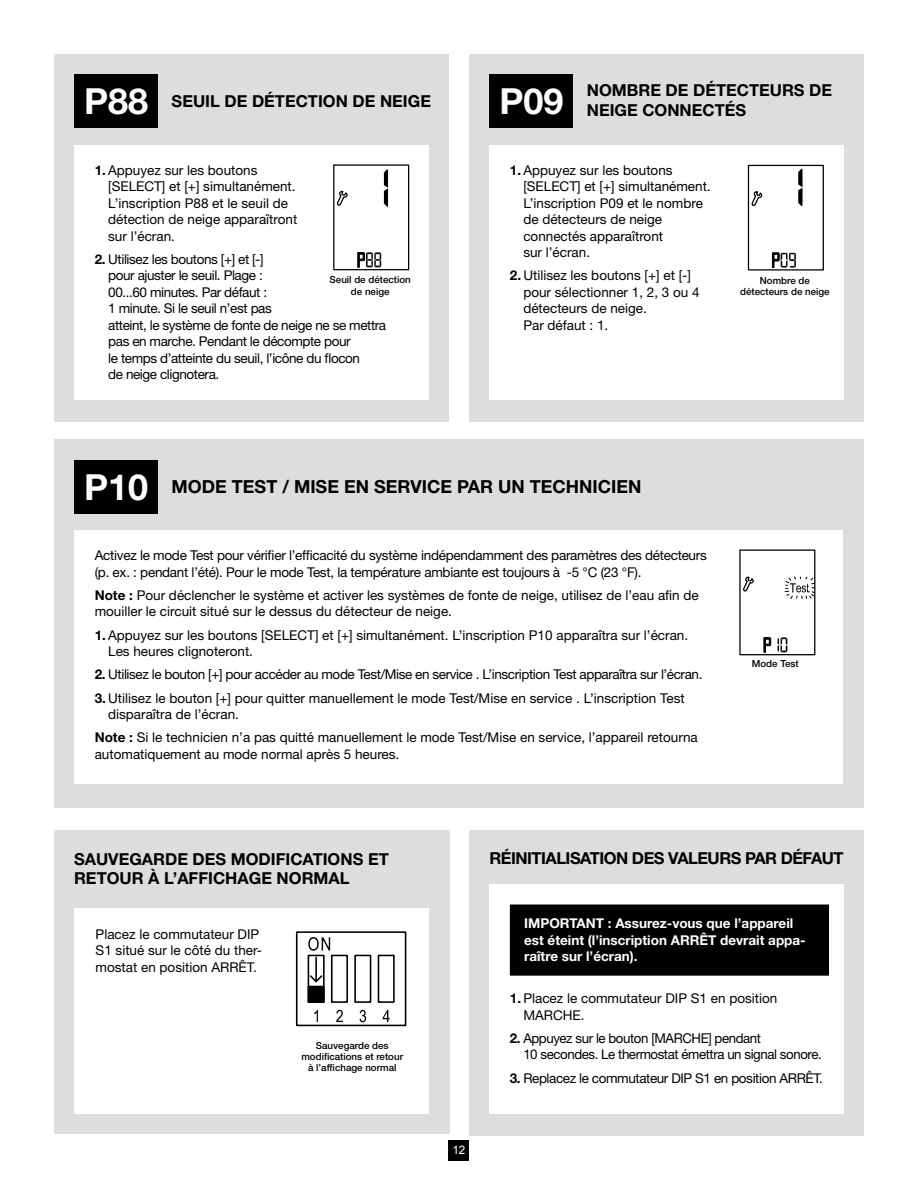
<style>
.page{position:relative;width:918px;height:1188px;background:#fff}
.page>*{position:absolute;margin:0;border:0;box-sizing:border-box;transform-origin:0 0}
.Chiffre_etapes{font:700 36px "Helvetica Neue LT Std";color:#fff}
.Sous-titres{font:700 18px "Helvetica Neue LT Std";color:#000}
.t1{font:17.55px/21.1px "Arial Narrow";letter-spacing:-.005em;color:#000;text-align:center}
.Sous-titres-2{font:700 16.5px/19.5px "Helvetica Neue LT Std";color:#000}
.Sous-titres-3{font:700 16.5px "Helvetica Neue LT Std";letter-spacing:-.03em;color:#000}
.t2{font:14.1px/17px "Arial Narrow";letter-spacing:-.005em;color:#000;text-align:center}
.Texte_courant{font:13.5px/16.5px "Helvetica Neue LT Std";color:#000}
.Texte_courant-2{font:13.5px/16.5px "Helvetica Neue LT Std";letter-spacing:-.03em;color:#000}
.Texte_courant-3{font:13.5px/16.5px "Helvetica Neue LT Std";letter-spacing:-.02em;color:#000}
.Attention{font:700 13.5px/16.5px "Helvetica Neue LT Std";color:#fff}
.t3{font:11.7px "Arial";color:#fff}
.Texte_sous_image{font:500 9.75px/11.2px "Helvetica Neue LT Std";color:#000;text-align:center}
.s1{font-weight:700}
</style>
<div class="page">
<div style="left:449px;top:1140px;width:20px;height:20px;background:#000"></div>
<div style="left:54px;top:54px;width:395px;height:367px;background:#ddd"></div>
<div style="left:469px;top:54px;width:395px;height:367px;background:#ddd"></div>
<div style="left:54px;top:440px;width:810px;height:368px;background:#ddd"></div>
<div style="left:74px;top:145px;width:355px;height:255px;background:#fff"></div>
<div style="left:489px;top:145px;width:355px;height:255px;background:#fff"></div>
<div style="left:74px;top:530px;width:769px;height:254px;background:#fff"></div>
<div style="left:469px;top:830px;width:395px;height:305px;background:#ddd"></div>
<div style="left:489px;top:884px;width:355px;height:230px;background:#fff"></div>
<div style="left:333px;top:164px;width:76px;height:106px;border:1px solid #000"></div>
<svg style="left:336px;top:191px;width:12px;height:14px"></svg>
<svg style="left:357px;top:252px;width:24px;height:16px"></svg>
<svg style="left:384px;top:169px;width:4px;height:38px"></svg>
<svg style="left:798px;top:168px;width:5px;height:38px"></svg>
<svg style="left:772px;top:252px;width:24px;height:16px"></svg>
<div style="left:748px;top:165px;width:76px;height:106px;border:1px solid #000"></div>
<svg style="left:751px;top:191px;width:12px;height:15px"></svg>
<svg style="left:763px;top:637px;width:8px;height:16px"></svg>
<div style="left:739px;top:549px;width:76px;height:106px;border:1px solid #000"></div>
<svg style="left:743px;top:576px;width:11px;height:15px"></svg>
<svg style="left:785px;top:576px;width:30px;height:23px"></svg>
<svg style="left:778px;top:637px;width:9px;height:15px"></svg>
<div style="left:54px;top:830px;width:395px;height:304px;background:#ddd"></div>
<div style="left:74px;top:908px;width:355px;height:206px;background:#fff"></div>
<div style="left:296px;top:931px;width:110px;height:95px;border:2px solid #000"></div>
<svg style="left:308px;top:937px;width:22px;height:14px"></svg>
<div style="left:378px;top:955px;width:17px;height:48px;border:2px solid #000"></div>
<div style="left:354px;top:955px;width:17px;height:48px;border:2px solid #000"></div>
<div style="left:331px;top:955px;width:17px;height:48px;border:2px solid #000"></div>
<div style="left:308px;top:955px;width:17px;height:48px;border:2px solid #000"></div>
<div style="left:308px;top:986px;width:16px;height:16px;background:#000"></div>
<div style="left:308px;top:986px;width:17px;height:17px;border:2px solid #000"></div>
<svg style="left:383px;top:1010px;width:7px;height:12px"></svg>
<svg style="left:359px;top:1010px;width:7px;height:12px"></svg>
<svg style="left:336px;top:1010px;width:7px;height:12px"></svg>
<svg style="left:314px;top:1010px;width:4px;height:12px"></svg>
<hr style="left:315px;top:957px;width:2px;height:25px;background:#000">
<svg style="left:308px;top:974px;width:16px;height:10px"></svg>
<div style="left:74px;top:74px;width:84px;height:54px;background:#000"></div>
<div style="left:490px;top:74px;width:83px;height:54px;background:#000"></div>
<div style="left:74px;top:460px;width:84px;height:54px;background:#000"></div>
<div style="left:511px;top:905px;width:317px;height:70px;background:#000"></div>
<hr style="left:510px;top:905px;width:319px;height:1px;background:#000">
<hr style="left:510px;top:906px;width:1px;height:68px;background:#000">
<hr style="left:827px;top:906px;width:2px;height:68px;background:#000">
<hr style="left:510px;top:974px;width:319px;height:2px;background:#000">
<p class="t2" style="left:762px;top:71px;width:49px">threshold</p>
<p class="Chiffre_etapes" style="left:84px;top:79px;width:66px">P88</p>
<p class="Sous-titres-2" style="left:172px;top:91px;width:261px">SEUIL DE DÉTECTION DE NEIGE</p>
<p class="Chiffre_etapes" style="left:499px;top:79px;width:66px">P09</p>
<p class="Sous-titres-2" style="left:587px;top:80px;width:247px">NOMBRE DE DÉTECTEURS DE<br>NEIGE CONNECTÉS</p>
<p class="t1" style="left:328px;top:83px;width:64px">sensitivity</p>
<p class="Texte_courant" style="left:108px;top:161px;width:191px;text-indent:-14px"><span class="s1">1.</span> Appuyez sur les boutons [SELECT] et [+] simultanément.<br>L’inscription P88 et le seuil de détection de neige apparaîtront sur l’écran.</p>
<p class="Texte_courant-2" style="left:108px;top:251px;width:279px;text-indent:-14px"><span class="s1">2.</span> Utilisez les boutons [+] et [-]<br>pour ajuster le seuil. Plage :<br>00...60 minutes. Par défaut :<br>1 minute. Si le seuil n’est pas<br>atteint, le système de fonte de neige ne se mettra pas en marche. Pendant le décompte pour<br>le temps d’atteinte du seuil, l’icône du flocon<br>de neige clignotera.</p>
<p class="Texte_courant" style="left:523px;top:161px;width:189px;text-indent:-14px"><span class="s1">1.</span> Appuyez sur les boutons [SELECT] et [+] simultanément.<br>L’inscription P09 et le nombre de détecteurs de neige connectés apparaîtront<br>sur l’écran.</p>
<p class="Texte_courant" style="left:523px;top:267px;width:178px;text-indent:-14px"><span class="s1">2.</span> Utilisez les boutons [+] et [-] pour sélectionner 1, 2, 3 ou 4 détecteurs de neige.<br>Par défaut : 1.</p>
<p class="t2" style="left:332px;top:269px;width:80px">Snow detection threshold</p>
<p class="t2" style="left:751px;top:270px;width:72px">Number of snow sensors</p>
<p class="Texte_sous_image" style="left:330px;top:274px;width:83px">Seuil de détection de neige</p>
<p class="Texte_sous_image" style="left:740px;top:275px;width:91px">Nombre de détecteurs de neige</p>
<p class="t1" style="left:329px;top:273px;width:61px">threshold</p>
<p class="t2" style="left:738px;top:279px;width:80px">Snow detection</p>
<p class="Chiffre_etapes" style="left:84px;top:465px;width:66px">P10</p>
<p class="Sous-titres" style="left:172px;top:475px;width:471px">MODE TEST / MISE EN SERVICE PAR UN TECHNICIEN</p>
<p class="t2" style="left:344px;top:485px;width:55px">Number of</p>
<p class="t1" style="left:315px;top:542px;width:90px">snow sensors</p>
<p class="Texte_courant-3" style="left:95px;top:547px;width:614px">Activez le mode Test pour vérifier l’efficacité du système indépendamment des paramètres des détecteurs (p. ex. : pendant l’été). Pour le mode Test, la température ambiante est toujours à -5 °C (23 °F).</p>
<p class="Texte_courant" style="left:95px;top:587px;width:606px"><span class="s1">Note :</span> Pour déclencher le système et activer les systèmes de fonte de neige, utilisez de l’eau afin de mouiller le circuit situé sur le dessus du détecteur de neige.</p>
<p class="Texte_courant" style="left:108px;top:626px;width:581px;text-indent:-14px"><span class="s1">1.</span> Appuyez sur les boutons [SELECT] et [+] simultanément. L’inscription P10 apparaîtra sur l’écran.<br>Les heures clignoteront.</p>
<p class="Texte_courant-2" style="left:95px;top:666px;width:609px"><span class="s1">2.</span> Utilisez le bouton [+] pour accéder au mode Test/Mise en service . L’inscription Test apparaîtra sur l’écran.</p>
<p class="Texte_courant" style="left:108px;top:689px;width:578px;text-indent:-14px"><span class="s1">3.</span> Utilisez le bouton [+] pour quitter manuellement le mode Test/Mise en service . L’inscription Test disparaîtra de l’écran.</p>
<p class="Texte_courant" style="left:95px;top:729px;width:605px"><span class="s1">Note :</span> Si le technicien n’a pas quitté manuellement le mode Test/Mise en service, l’appareil retourna automatiquement au mode normal après 5 heures.</p>
<p class="t2" style="left:345px;top:662px;width:53px">conditions</p>
<p class="t1" style="left:326px;top:721px;width:66px">Test conditions</p>
<p class="t2" style="left:766px;top:655px;width:24px">Test</p>
<p class="Texte_sous_image" style="left:752px;top:658px;width:48px">Mode Test</p>
<p class="Sous-titres-2" style="left:74px;top:849px;width:316px">SAUVEGARDE DES MODIFICATIONS ET</p>
<p class="Sous-titres-3" style="left:490px;top:848px;width:356px">RÉINITIALISATION DES VALEURS PAR DÉFAUT</p>
<p class="Sous-titres-2" style="left:74px;top:868px;width:277px">RETOUR À L’AFFICHAGE NORMAL</p>
<p class="t1" style="left:305px;top:860px;width:93px">Save changes</p>
<p class="Texte_courant" style="left:96px;top:926px;width:168px">Placez le commutateur DIP<br>S1 situé sur le côté du ther&shy;mostat en position ARRÊT.</p>
<p class="Texte_sous_image" style="left:301px;top:1040px;width:103px">Sauvegarde des modifications et retour à l’affichage normal</p>
<p class="t3" style="left:452px;top:1143px;width:15px">12</p>
<p class="Attention" style="left:524px;top:915px;width:283px">IMPORTANT : Assurez-vous que l’appareil est éteint (l’inscription ARRÊT devrait appa&shy;raître sur l’écran).</p>
<p class="Texte_courant" style="left:523px;top:990px;width:256px;text-indent:-14px"><span class="s1">1.</span> Placez le commutateur DIP S1 en position<br>MARCHE.</p>
<p class="Texte_courant-2" style="left:523px;top:1030px;width:300px;text-indent:-14px"><span class="s1">2.</span> Appuyez sur le bouton [MARCHE] pendant<br>10 secondes. Le thermostat émettra un signal sonore.</p>
<p class="Texte_courant-2" style="left:510px;top:1069px;width:315px"><span class="s1">3.</span> Replacez le commutateur DIP S1 en position ARRÊT.</p>
</div>
